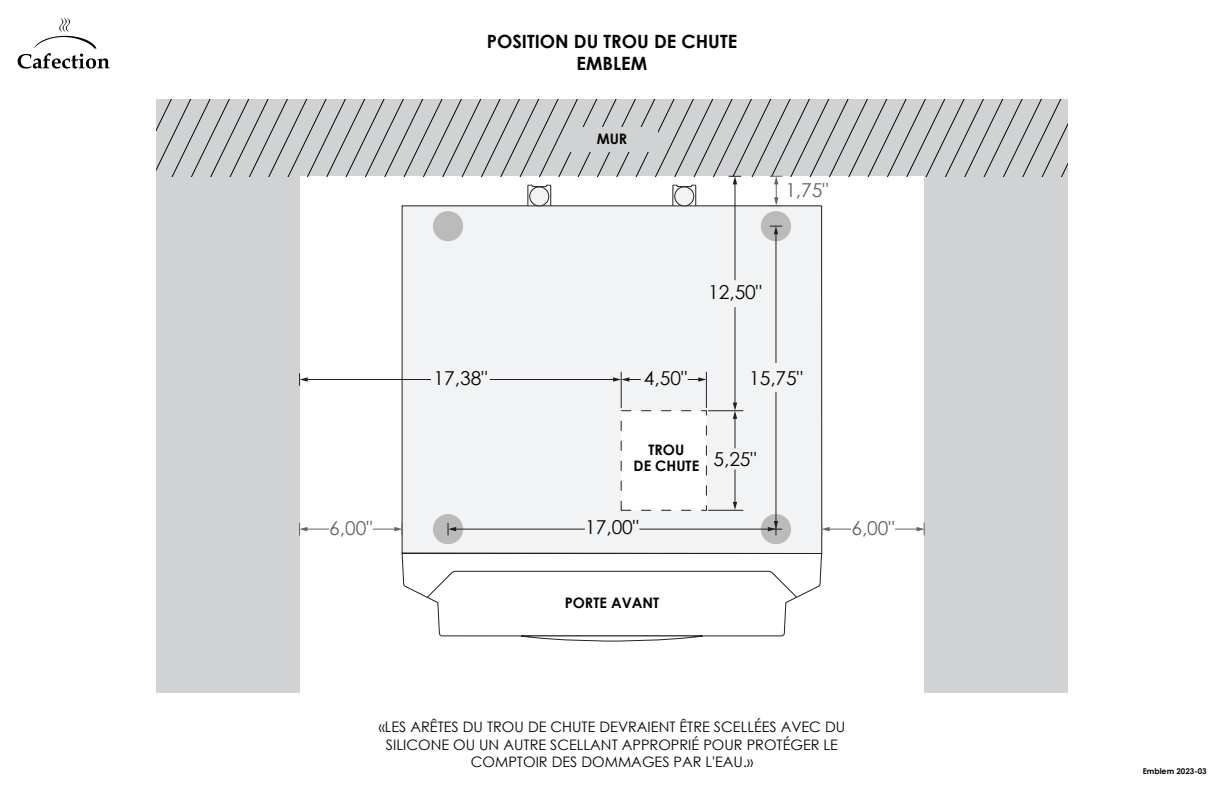
<style>
.page{position:relative;width:1224px;height:792px;background:#fff}
.page>*{position:absolute;margin:0;border:0;box-sizing:border-box;transform-origin:0 0}
.t1{font:19.2px "Century Gothic";color:#040503}
.t2{font:19.2px "Century Gothic";color:#636366}
.t3{font:700 18.3px/22px "Century Gothic";color:#040503;text-align:center}
.t4{font:14.5px/17.3px "Century Gothic";color:#040503;text-align:center}
.t5{font:700 14.5px/16px "Century Gothic";color:#040503;text-align:center}
.t6{font:700 8px "Century Gothic";color:#040503}
</style>
<div class="page">
<svg style="left:18px;top:18px;width:92px;height:51px"></svg>
<div style="left:156px;top:176px;width:144px;height:516px;background:#d1d2d4"></div>
<div style="left:924px;top:176px;width:144px;height:516px;background:#d1d2d4"></div>
<div style="left:401px;top:241px;width:422px;height:311px;background:#f2f3f4"></div>
<svg style="left:401px;top:552px;width:422px;height:8px"></svg>
<svg style="left:402px;top:554px;width:420px;height:88px"></svg>
<div style="left:621px;top:410px;width:86px;height:101px;background:#fff;border:1px dashed #231f20"></div>
<hr style="left:708px;top:410px;width:35px;height:1px;background:#231f20">
<hr style="left:708px;top:510px;width:35px;height:1px;background:#231f20">
<hr style="left:455px;top:529px;width:130px;height:1px;background:#231f20">
<hr style="left:776px;top:233px;width:1px;height:130px;background:#231f20">
<hr style="left:735px;top:183px;width:1px;height:97px;background:#231f20">
<hr style="left:776px;top:392px;width:1px;height:130px;background:#231f20">
<hr style="left:735px;top:307px;width:1px;height:97px;background:#231f20">
<hr style="left:735px;top:469px;width:1px;height:34px;background:#231f20">
<svg style="left:733px;top:502px;width:4px;height:8px"></svg>
<hr style="left:735px;top:417px;width:1px;height:31px;background:#231f20">
<svg style="left:733px;top:403px;width:4px;height:16px"></svg>
<svg style="left:688px;top:377px;width:18px;height:5px"></svg>
<hr style="left:306px;top:379px;width:125px;height:1px;background:#231f20">
<hr style="left:490px;top:379px;width:125px;height:1px;background:#231f20">
<svg style="left:613px;top:377px;width:28px;height:5px"></svg>
<hr style="left:639px;top:529px;width:130px;height:1px;background:#231f20">
<svg style="left:821px;top:523px;width:30px;height:12px"></svg>
<svg style="left:895px;top:523px;width:30px;height:12px"></svg>
<svg style="left:433px;top:514px;width:30px;height:30px"></svg>
<hr style="left:706px;top:372px;width:1px;height:36px;background:#231f20">
<hr style="left:621px;top:372px;width:1px;height:36px;background:#231f20">
<svg style="left:299px;top:373px;width:9px;height:13px"></svg>
<svg style="left:761px;top:514px;width:30px;height:30px"></svg>
<svg style="left:156px;top:100px;width:912px;height:141px"></svg>
<svg style="left:299px;top:523px;width:30px;height:12px"></svg>
<svg style="left:373px;top:523px;width:30px;height:12px"></svg>
<h1 class="t2" style="left:329px;top:515px;width:45px">6,00"</h1>
<p class="t3" style="left:487px;top:29px;width:252px">POSITION DU TROU DE CHUTE<br>EMBLEM</p>
<p class="t5" style="left:597px;top:130px;width:32px">MUR</p>
<h1 class="t2" style="left:785px;top:176px;width:45px">1,75"</h1>
<h1 class="t1" style="left:434px;top:364px;width:55px">17,38"</h1>
<h1 class="t1" style="left:708px;top:279px;width:55px">12,50"</h1>
<h1 class="t1" style="left:644px;top:364px;width:45px">4,50"</h1>
<h1 class="t1" style="left:749px;top:364px;width:55px">15,75"</h1>
<p class="t5" style="left:634px;top:441px;width:67px">TROU<br>DE CHUTE</p>
<h1 class="t1" style="left:713px;top:445px;width:45px">5,25"</h1>
<h1 class="t1" style="left:585px;top:514px;width:55px">17,00"</h1>
<p class="t5" style="left:565px;top:594px;width:96px">PORTE AVANT</p>
<h1 class="t2" style="left:851px;top:515px;width:45px">6,00"</h1>
<p class="t4" style="left:379px;top:718px;width:468px">«LES ARÊTES DU TROU DE CHUTE DEVRAIENT ÊTRE SCELLÉES AVEC DU<br>SILICONE OU UN AUTRE SCELLANT APPROPRIÉ POUR PROTÉGER LE<br>COMPTOIR DES DOMMAGES PAR L'EAU.»</p>
<p class="t6" style="left:1143px;top:765px;width:65px">Emblem 2023-03</p>
</div>
